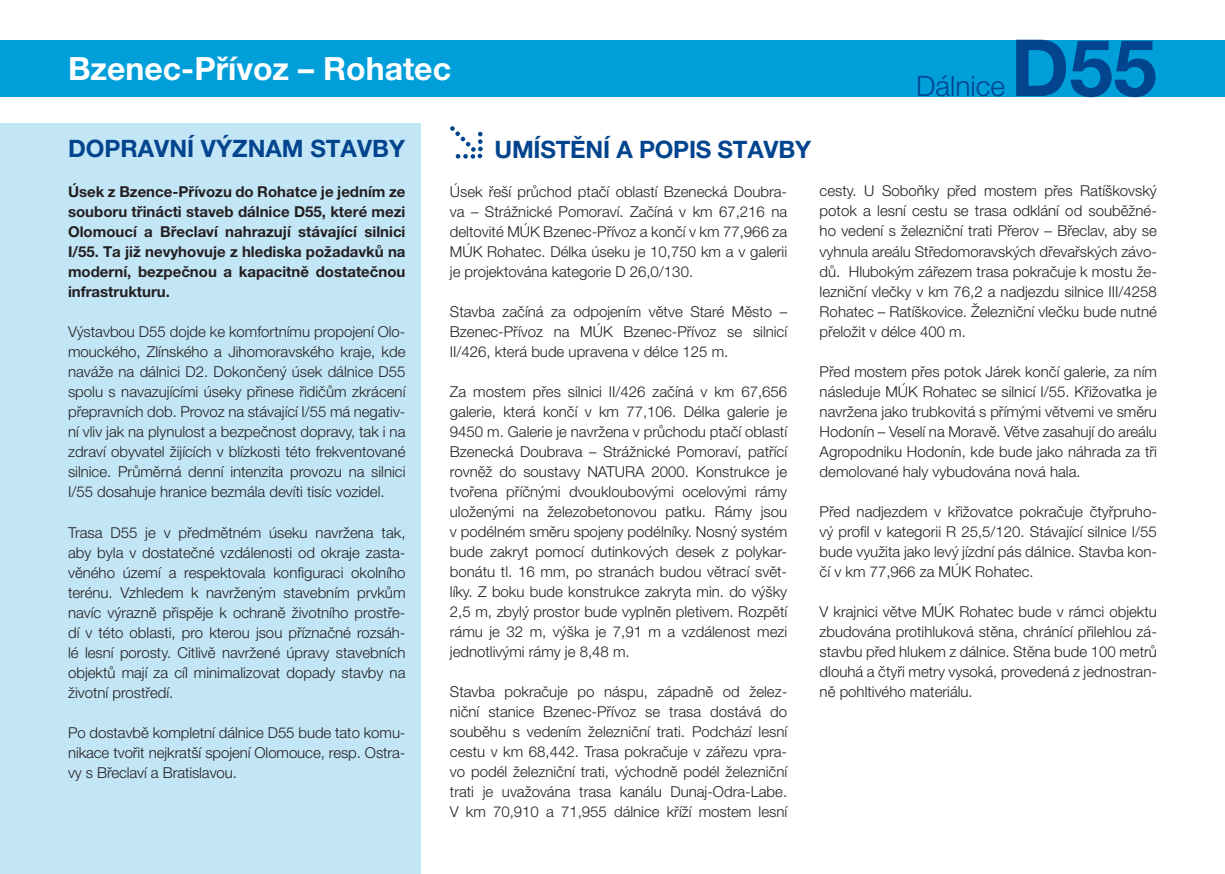
<style>
.page{position:relative;width:1225px;height:874px;background:#fff}
.page>*{position:absolute;margin:0;border:0;box-sizing:border-box;transform-origin:0 0}
.t1{font:700 78.8px "Helvetica Neue LT Pro";color:#02448d}
.t2{font:700 32px "Helvetica Neue LT Pro";color:#fff}
.t3{font:300 28.2px "Helvetica Neue LT Pro";color:#02448d}
.t4{font:700 24px "Helvetica Neue LT Pro";color:#02448d}
.t5{font:300 15px/20px "Helvetica Neue LT Pro";color:#231f20;text-align:justify}
.t6{font:700 15px/20px "Helvetica Neue LT Pro";color:#231f20;text-align:justify}
</style>
<div class="page">
<div style="left:0;top:40px;width:1225px;height:56px;background:#009fda"></div>
<div style="left:0;top:123px;width:421px;height:750px;background:#c3e6f6"></div>
<svg style="left:450px;top:126px;width:33px;height:33px"></svg>
<h2 class="t2" style="left:68px;top:48px;width:384px">Bzenec-Přívoz – Rohatec</h2>
<h3 class="t3" style="left:916px;top:69px;width:90px">Dálnice</h3>
<h1 class="t1" style="left:1010px;top:19px;width:148px">D55</h1>
<h3 class="t4" style="left:68px;top:133px;width:338px">DOPRAVNÍ VÝZNAM STAVBY</h3>
<p class="t6" style="left:68px;top:181px;width:339px">Úsek z Bzence-Přívozu do Rohatce je jedním ze souboru třinácti staveb dálnice D55, které mezi Olomoucí a Břeclaví nahrazují stávající silnici I/55. Ta již nevyhovuje z hlediska požadavků na moderní, bezpečnou a kapacitně dostatečnou infrastrukturu.</p>
<p class="t5" style="left:68px;top:321px;width:339px">Výstavbou D55 dojde ke komfortnímu propojení Olo&shy;mouckého, Zlínského a Jihomoravského kraje, kde naváže na dálnici D2. Dokončený úsek dálnice D55 spolu s navazujícími úseky přinese řidičům zkrácení přepravních dob. Provoz na stávající I/55 má negativ&shy;ní vliv jak na plynulost a bezpečnost dopravy, tak i na zdraví obyvatel žijících v blízkosti této frekventované silnice. Průměrná denní intenzita provozu na silnici I/55 dosahuje hranice bezmála devíti tisíc vozidel.</p>
<p class="t5" style="left:68px;top:521px;width:339px">Trasa D55 je v předmětném úseku navržena tak, aby byla v dostatečné vzdálenosti od okraje zasta&shy;věného území a respektovala konfiguraci okolního terénu. Vzhledem k navrženým stavebním prvkům navíc výrazně přispěje k ochraně životního prostře&shy;dí v této oblasti, pro kterou jsou příznačné rozsáh&shy;lé lesní porosty. Citlivě navržené úpravy stavebních objektů mají za cíl minimalizovat dopady stavby na životní prostředí.</p>
<p class="t5" style="left:68px;top:721px;width:339px">Po dostavbě kompletní dálnice D55 bude tato komu&shy;nikace tvořit nejkratší spojení Olomouce, resp. Ostra&shy;vy s Břeclaví a Bratislavou.</p>
<h3 class="t4" style="left:494px;top:135px;width:318px">UMÍSTĚNÍ A POPIS STAVBY</h3>
<p class="t5" style="left:450px;top:181px;width:339px">Úsek řeší průchod ptačí oblastí Bzenecká Doubra&shy;va – Strážnické Pomoraví. Začíná v km 67,216 na deltovité MÚK Bzenec-Přívoz a končí v km 77,966 za MÚK Rohatec. Délka úseku je 10,750 km a v galerii je projektována kategorie D 26,0/130.</p>
<p class="t5" style="left:450px;top:301px;width:339px">Stavba začíná za odpojením větve Staré Město – Bzenec-Přívoz na MÚK Bzenec-Přívoz se silnicí II/426, která bude upravena v délce 125 m.</p>
<p class="t5" style="left:450px;top:381px;width:339px">Za mostem přes silnici II/426 začíná v km 67,656 galerie, která končí v km 77,106. Délka galerie je 9450 m. Galerie je navržena v průchodu ptačí oblastí Bzenecká Doubrava – Strážnické Pomoraví, patřící rovněž do soustavy NATURA 2000. Konstrukce je tvořena příčnými dvoukloubovými ocelovými rámy uloženými na železobetonovou patku. Rámy jsou v podélném směru spojeny podélníky. Nosný systém bude zakryt pomocí dutinkových desek z polykar&shy;bonátu tl. 16 mm, po stranách budou větrací svět&shy;líky. Z boku bude konstrukce zakryta min. do výšky 2,5 m, zbylý prostor bude vyplněn pletivem. Rozpětí rámu je 32 m, výška je 7,91 m a vzdálenost mezi jednotlivými rámy je 8,48 m.</p>
<p class="t5" style="left:450px;top:681px;width:339px">Stavba pokračuje po náspu, západně od želez&shy;niční stanice Bzenec-Přívoz se trasa dostává do souběhu s vedením železniční trati. Podchází lesní cestu v km 68,442. Trasa pokračuje v zářezu vpra&shy;vo podél železniční trati, východně podél železniční trati je uvažována trasa kanálu Dunaj-Odra-Labe.<br>V km 70,910 a 71,955 dálnice kříží mostem lesní</p>
<p class="t5" style="left:819px;top:181px;width:339px">cesty. U Soboňky před mostem přes Ratíškovský potok a lesní cestu se trasa odklání od souběžné&shy;ho vedení s železniční trati Přerov – Břeclav, aby se vyhnula areálu Středomoravských dřevařských závo&shy;dů. Hlubokým zářezem trasa pokračuje k mostu že&shy;lezniční vlečky v km 76,2 a nadjezdu silnice III/4258<br>Rohatec – Ratíškovice. Železniční vlečku bude nutné přeložit v délce 400 m.</p>
<p class="t5" style="left:819px;top:361px;width:339px">Před mostem přes potok Járek končí galerie, za ním následuje MÚK Rohatec se silnicí I/55. Křižovatka je navržena jako trubkovitá s přímými větvemi ve směru Hodonín – Veselí na Moravě. Větve zasahují do areálu Agropodniku Hodonín, kde bude jako náhrada za tři demolované haly vybudována nová hala.</p>
<p class="t5" style="left:819px;top:501px;width:339px">Před nadjezdem v křižovatce pokračuje čtyřpruho&shy;vý profil v kategorii R 25,5/120. Stávající silnice I/55 bude využita jako levý jízdní pás dálnice. Stavba kon&shy;čí v km 77,966 za MÚK Rohatec.</p>
<p class="t5" style="left:819px;top:601px;width:339px">V krajnici větve MÚK Rohatec bude v rámci objektu zbudována protihluková stěna, chránící přilehlou zá&shy;stavbu před hlukem z dálnice. Stěna bude 100 metrů dlouhá a čtyři metry vysoká, provedená z jednostran&shy;ně pohltivého materiálu.</p>
</div>
